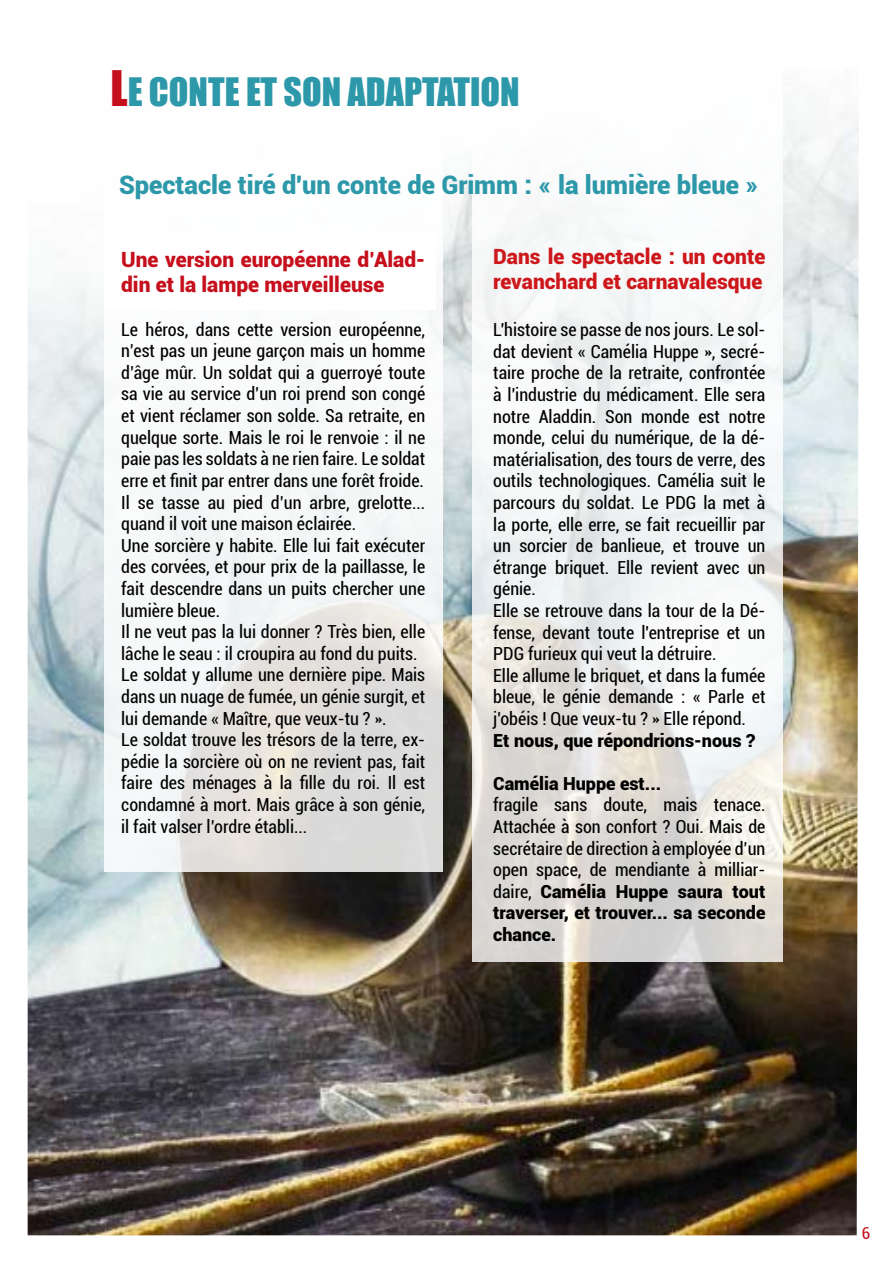
<style>
.page{position:relative;width:893px;height:1263px;background:#fff}
.page>*{position:absolute;margin:0;border:0;box-sizing:border-box;transform-origin:0 0}
.t1{font:36px "Impact";color:#2c98a9}
.t2{font:900 25.5px "Roboto";color:#2c98a9}
.t3{font:900 21px/25.2px "Roboto";color:#c60f1c}
.t4{font:900 21px/25.2px "Roboto";color:#cd171a}
.t5{font:condensed 18px/21.6px "Roboto";color:#000}
.t6{font:900 18px "Roboto";color:#000}
.t7{font:condensed 16.5px "Roboto";color:#c60f1c}
.s1{font-size:45px;color:#c60f1c}
.s2{font-weight:900;font-stretch:normal}
</style>
<div class="page">
<img style="left:28px;top:102px;width:831px;height:1133px">
<svg style="left:104px;top:102px;width:338px;height:770px;fill:#f6f8f9"></svg>
<svg style="left:472px;top:102px;width:310px;height:860px;fill:#f3f5f5"></svg>
<div style="left:104px;top:231px;width:332px;height:78px;background:#fff"></div>
<h1 class="t1" style="left:111px;top:64px;width:411px"><span class="s1">L</span>E CONTE ET SON ADAPTATION</h1>
<h2 class="t2" style="left:119px;top:167px;width:641px">Spectacle tiré d'un conte de Grimm : « la lumière bleue »</h2>
<p class="t3" style="left:121px;top:246px;width:305px">Une version européenne d’Alad&shy;din et la lampe merveilleuse</p>
<p class="t5" style="left:121px;top:318px;width:306px">Le héros, dans cette version européenne, n’est pas un jeune garçon mais un homme d’âge mûr. Un soldat qui a guerroyé toute sa vie au service d’un roi prend son congé et vient réclamer son solde. Sa retraite, en quelque sorte. Mais le roi le renvoie : il ne paie pas les soldats à ne rien faire. Le soldat erre et finit par entrer dans une forêt froide.<br>Il se tasse au pied d’un arbre, grelotte... quand il voit une maison éclairée.<br>Une sorcière y habite. Elle lui fait exécuter des corvées, et pour prix de la paillasse, le fait descendre dans un puits chercher une lumière bleue.<br>Il ne veut pas la lui donner ? Très bien, elle lâche le seau : il croupira au fond du puits.<br>Le soldat y allume une dernière pipe. Mais dans un nuage de fumée, un génie surgit, et lui demande « Maître, que veux-tu ? ».<br>Le soldat trouve les trésors de la terre, ex&shy;pédie la sorcière où on ne revient pas, fait faire des ménages à la fille du roi. Il est condamné à mort. Mais grâce à son génie, il fait valser l’ordre établi...</p>
<p class="t4" style="left:493px;top:243px;width:274px">Dans le spectacle : un conte revanchard et carnavalesque</p>
<p class="t5" style="left:493px;top:318px;width:274px">L'histoire se passe de nos jours. Le sol&shy;dat devient « Camélia Huppe », secré&shy;taire proche de la retraite, confrontée à l'industrie du médicament. Elle sera notre Aladdin. Son monde est notre monde, celui du numérique, de la dé&shy;matérialisation, des tours de verre, des outils technologiques. Camélia suit le parcours du soldat. Le PDG la met à la porte, elle erre, se fait recueillir par un sorcier de banlieue, et trouve un étrange briquet. Elle revient avec un génie.<br>Elle se retrouve dans la tour de la Dé&shy;fense, devant toute l'entreprise et un PDG furieux qui veut la détruire.<br>Elle allume le briquet, et dans la fumée bleue, le génie demande : « Parle et j'obéis ! Que veux-tu ? » Elle répond.</p>
<p class="t6" style="left:493px;top:727px;width:263px">Et nous, que répondrions-nous ?</p>
<p class="t6" style="left:493px;top:771px;width:170px">Camélia Huppe est...</p>
<p class="t5" style="left:493px;top:793px;width:274px;text-align:justify">fragile sans doute, mais tenace.<br>Attachée à son confort ? Oui. Mais de secrétaire de direction à employée d’un open space, de mendiante à milliar&shy;daire, <span class="s2">Camélia Huppe saura tout traverser, et trouver... sa seconde chance.</span></p>
<p class="t7" style="left:862px;top:1222px;width:10px">6</p>
</div>
